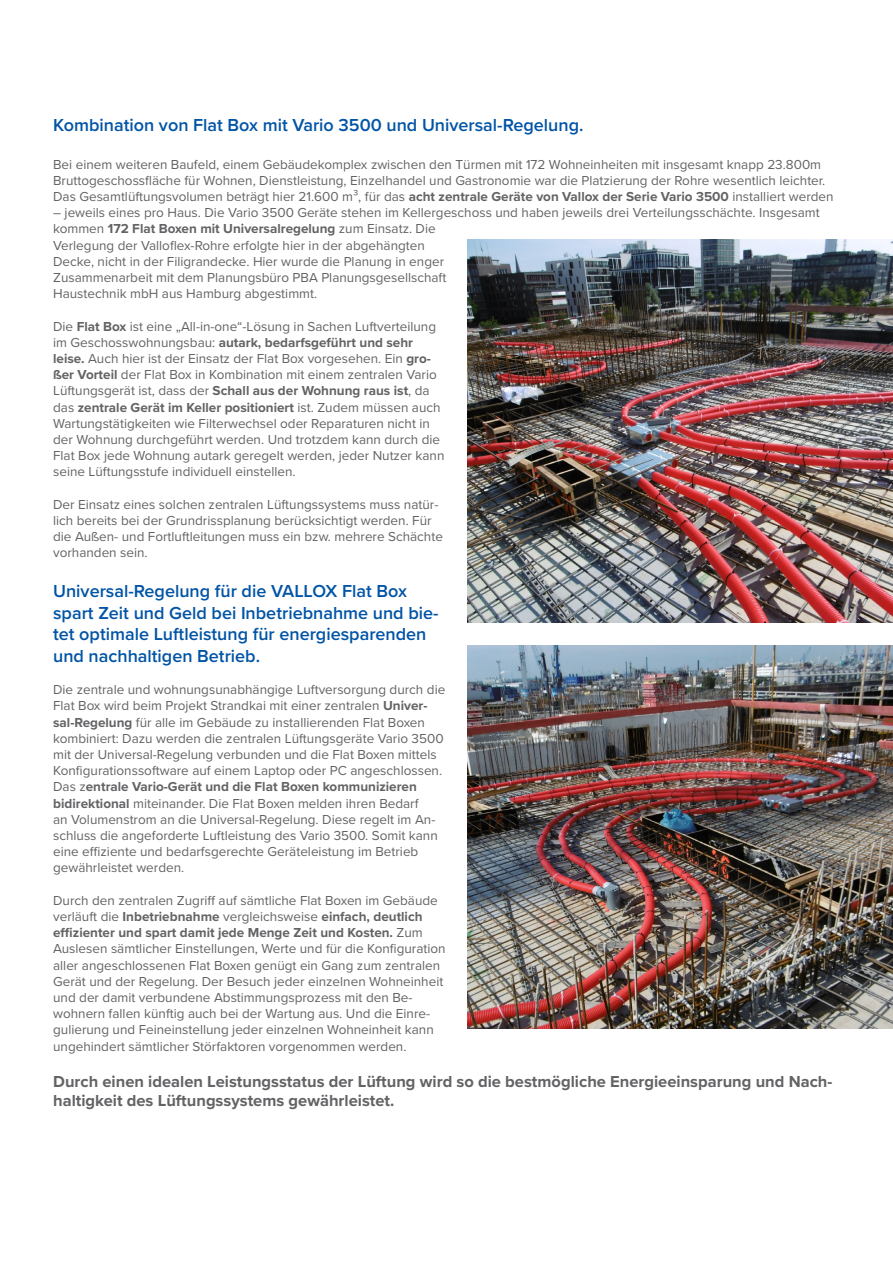
<style>
.page{position:relative;width:893px;height:1263px;background:#fff}
.page>*{position:absolute;margin:0;border:0;box-sizing:border-box;transform-origin:0 0}
.t1{font:600 18px/21.6px "Proxima Nova";color:#0154a6}
.t2{font:700 16.5px/19.8px "Proxima Nova";color:#636366}
.t3{font:13.5px/16.2px "Proxima Nova";color:#636366}
.s1{font-weight:700}
</style>
<div class="page">
<img style="left:468px;top:240px;width:425px;height:382px">
<img style="left:468px;top:645px;width:425px;height:383px">
<h1 class="t1" style="left:53px;top:113px;width:532px">Kombination von Flat Box mit Vario 3500 und Universal-Regelung.</h1>
<p class="t3" style="left:53px;top:155px;width:782px">Bei einem weiteren Baufeld, einem Gebäudekomplex zwischen den Türmen mit 172 Wohneinheiten mit insgesamt knapp 23.800m<br>Bruttogeschossfläche für Wohnen, Dienstleistung, Einzelhandel und Gastronomie war die Platzierung der Rohre wesentlich leichter.<br>Das Gesamtlüftungsvolumen beträgt hier 21.600 m³, für das <span class="s1">acht zentrale Geräte von Vallox der Serie Vario 3500</span> installiert werden</p>
<p class="t3" style="left:53px;top:204px;width:768px">– jeweils eines pro Haus. Die Vario 3500 Geräte stehen im Kellergeschoss und haben jeweils drei Verteilungsschächte. Insgesamt kommen <span class="s1">172 Flat Boxen mit Universalregelung</span> zum Einsatz. Die<br>Verlegung der Valloflex-Rohre erfolgte hier in der abgehängten<br>Decke, nicht in der Filigrandecke. Hier wurde die Planung in enger<br>Zusammenarbeit mit dem Planungsbüro PBA Planungsgesellschaft<br>Haustechnik mbH aus Hamburg abgestimmt.</p>
<p class="t3" style="left:53px;top:317px;width:393px">Die <span class="s1">Flat Box</span> ist eine „All-in-one“-Lösung in Sachen Luftverteilung im Geschosswohnungsbau: <span class="s1">autark, bedarfsgeführt und sehr leise.</span> Auch hier ist der Einsatz der Flat Box vorgesehen. Ein <span class="s1">gro&shy;ßer Vorteil</span> der Flat Box in Kombination mit einem zentralen Vario Lüftungsgerät ist, dass der <span class="s1">Schall aus der Wohnung raus ist</span>, da das <span class="s1">zentrale Gerät im Keller positioniert</span> ist. Zudem müssen auch Wartungstätigkeiten wie Filterwechsel oder Reparaturen nicht in der Wohnung durchgeführt werden. Und trotzdem kann durch die Flat Box jede Wohnung autark geregelt werden, jeder Nutzer kann seine Lüftungsstufe individuell einstellen.</p>
<p class="t3" style="left:53px;top:496px;width:391px">Der Einsatz eines solchen zentralen Lüftungssystems muss natür&shy;lich bereits bei der Grundrissplanung berücksichtigt werden. Für die Außen- und Fortluftleitungen muss ein bzw. mehrere Schächte vorhanden sein.</p>
<h1 class="t1" style="left:53px;top:580px;width:387px">Universal-Regelung für die VALLOX Flat Box spart Zeit und Geld bei Inbetriebnahme und bie&shy;tet optimale Luftleistung für energiesparenden und nachhaltigen Betrieb.</h1>
<p class="t3" style="left:53px;top:681px;width:394px">Die zentrale und wohnungsunabhängige Luftversorgung durch die Flat Box wird beim Projekt Strandkai mit einer zentralen <span class="s1">Univer&shy;sal-Regelung</span> für alle im Gebäude zu installierenden Flat Boxen kombiniert: Dazu werden die zentralen Lüftungsgeräte Vario 3500 mit der Universal-Regelung verbunden und die Flat Boxen mittels Konfigurationssoftware auf einem Laptop oder PC angeschlossen.<br>Das z<span class="s1">entrale Vario-Gerät und die Flat Boxen kommunizieren bidirektional</span> miteinander. Die Flat Boxen melden ihren Bedarf<br>an Volumenstrom an die Universal-Regelung. Diese regelt im An&shy;schluss die angeforderte Luftleistung des Vario 3500. Somit kann eine effiziente und bedarfsgerechte Geräteleistung im Betrieb gewährleistet werden.</p>
<p class="t3" style="left:53px;top:892px;width:394px">Durch den zentralen Zugriff auf sämtliche Flat Boxen im Gebäude verläuft die <span class="s1">Inbetriebnahme</span> vergleichsweise <span class="s1">einfach, deutlich effizienter und spart damit jede Menge Zeit und Kosten.</span> Zum Auslesen sämtlicher Einstellungen, Werte und für die Konfiguration aller angeschlossenen Flat Boxen genügt ein Gang zum zentralen Gerät und der Regelung. Der Besuch jeder einzelnen Wohneinheit und der damit verbundene Abstimmungsprozess mit den Be&shy;wohnern fallen künftig auch bei der Wartung aus. Und die Einre&shy;gulierung und Feineinstellung jeder einzelnen Wohneinheit kann ungehindert sämtlicher Störfaktoren vorgenommen werden.</p>
<p class="t2" style="left:53px;top:1071px;width:781px">Durch einen idealen Leistungsstatus der Lüftung wird so die bestmögliche Energieeinsparung und Nach&shy;haltigkeit des Lüftungssystems gewährleistet.</p>
</div>
